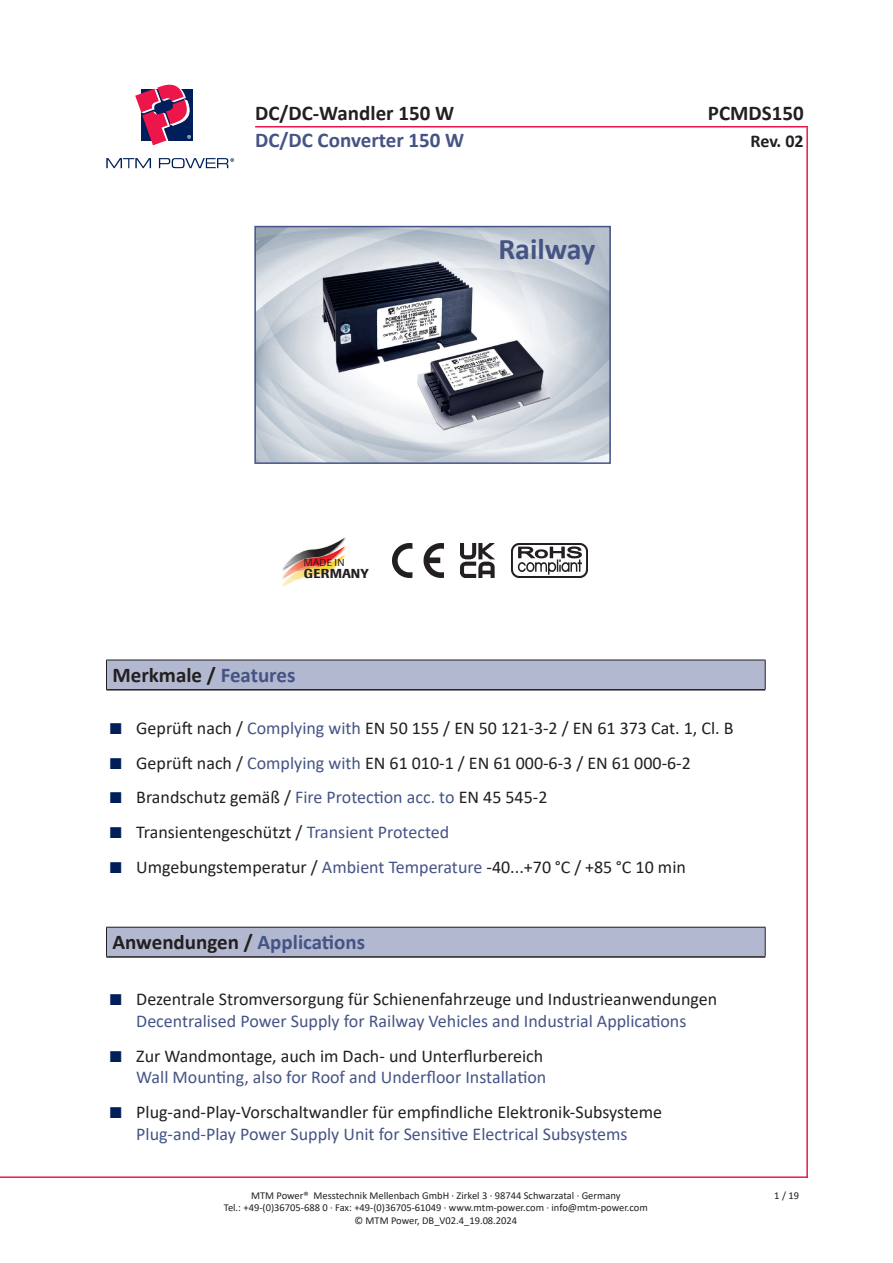
<style>
.page{position:relative;width:893px;height:1263px;background:#fff}
.page>*{position:absolute;margin:0;border:0;box-sizing:border-box;transform-origin:0 0}
.t1{font:700 30px "Calibri";color:#455485}
.t2{font:700 21px "Calibri";color:#231f20}
.t3{font:700 21px "Calibri";color:#455485}
.Aufzählung{font:18px/21.6px "Calibri";color:#231f20}
.Aufzählung-2{font:18px/21.6px "Calibri";color:#455485}
.t4{font:700 18px "Calibri";color:#231f20}
.t5{font:500 12.9px "Supersonic BSK";letter-spacing:.015em;color:#231f20}
.t6{font:10.5px/12.6px "Calibri";color:#231f20;text-align:center}
.t7{font:10.05px "Supersonic BSK";letter-spacing:.02em;color:#231f20}
.s1{color:#455485}
.s2{color:#231f20}
</style>
<div class="page">
<hr style="left:806px;top:127px;width:2px;height:1051px;background:#ed164b">
<hr style="left:0;top:1176px;width:808px;height:2px;background:#ed164b">
<hr style="left:255px;top:126px;width:553px;height:1px;background:#ed164b">
<svg style="left:106px;top:158px;width:45px;height:10px"></svg>
<svg style="left:135px;top:85px;width:58px;height:61px"></svg>
<svg style="left:159px;top:158px;width:75px;height:10px"></svg>
<img style="left:257px;top:229px;width:351px;height:232px">
<div style="left:254px;top:226px;width:357px;height:238px;border:2px solid #455485"></div>
<img style="left:392px;top:544px;width:52px;height:34px">
<img style="left:511px;top:544px;width:76px;height:34px">
<div style="left:106px;top:927px;width:659px;height:30px;background:#b3b8d1"></div>
<hr style="left:106px;top:956px;width:659px;height:2px;background:#231f20">
<hr style="left:106px;top:927px;width:659px;height:1px;background:#231f20">
<svg style="left:106px;top:927px;width:1px;height:29px"></svg>
<svg style="left:765px;top:927px;width:1px;height:29px"></svg>
<div style="left:106px;top:660px;width:659px;height:30px;background:#b3b8d1"></div>
<svg style="left:765px;top:660px;width:1px;height:29px"></svg>
<hr style="left:106px;top:689px;width:659px;height:1px;background:#231f20">
<hr style="left:106px;top:660px;width:659px;height:1px;background:#231f20">
<svg style="left:106px;top:660px;width:1px;height:29px"></svg>
<svg style="left:283px;top:538px;width:63px;height:48px"></svg>
<img style="left:460px;top:544px;width:34px;height:34px">
<p class="t2" style="left:255px;top:98px;width:201px">DC/DC-Wandler 150 W</p>
<p class="t2" style="left:708px;top:98px;width:97px">PCMDS150</p>
<p class="t3" style="left:255px;top:125px;width:211px">DC/DC Converter 150 W</p>
<p class="t4" style="left:750px;top:128px;width:55px">Rev. 02</p>
<p class="t7" style="left:304px;top:557px;width:42px">MADE IN</p>
<p class="t5" style="left:304px;top:565px;width:66px">GERMANY</p>
<p class="t1" style="left:498px;top:227px;width:98px">Railway</p>
<p class="t2" style="left:112px;top:660px;width:184px">Merkmale / <span class="s1">Features</span></p>
<p class="Aufzählung" style="left:136px;top:716px;width:599px">Geprüft nach / <span class="s1">Complying with</span> EN 50 155 / EN 50 121-3-2 / EN 61 373 Cat. 1, Cl. B</p>
<p class="Aufzählung" style="left:136px;top:751px;width:556px">Geprüft nach / <span class="s1">Complying with</span> EN 61 010-1 / EN 61 000-6-3 / EN 61 000-6-2</p>
<p class="Aufzählung" style="left:136px;top:786px;width:413px">Brandschutz gemäß / <span class="s1">Fire Protection acc. to</span> EN 45 545-2</p>
<p class="Aufzählung" style="left:136px;top:821px;width:314px">Transientengeschützt / <span class="s1">Transient Protected</span></p>
<p class="Aufzählung" style="left:136px;top:856px;width:551px">Umgebungstemperatur / <span class="s1">Ambient Temperature</span> -40...+70 °C / +85 °C 10 min</p>
<p class="t2" style="left:112px;top:927px;width:254px">Anwendungen / <span class="s1">Applications</span></p>
<p class="Aufzählung" style="left:136px;top:988px;width:582px">Dezentrale Stromversorgung für Schienenfahrzeuge und Industrieanwendungen<br><span class="s1">Decentralised Power Supply for Railway Vehicles and Industrial Applications</span></p>
<p class="Aufzählung-2" style="left:136px;top:1044px;width:412px"><span class="s2">Zur Wandmontage, auch im Dach- und Unterflurbereich<br></span>Wall Mounting, also for Roof and Underfloor Installation</p>
<p class="Aufzählung" style="left:136px;top:1101px;width:527px">Plug-and-Play-Vorschaltwandler für empfindliche Elektronik-Subsysteme<br><span class="s1">Plug-and-Play Power Supply Unit for Sensitive Electrical Subsystems</span></p>
<p class="t6" style="left:224px;top:1188px;width:426px">MTM Power® Messtechnik Mellenbach GmbH · Zirkel 3 · 98744 Schwarzatal · Germany<br>Tel.: +49-(0)36705-688 0 · Fax: +49-(0)36705-61049 · www.mtm-power.com · info@mtm-power.com © MTM Power, DB_V02.4_19.08.2024</p>
<p class="t6" style="left:774px;top:1188px;width:26px">1 / 19</p>
</div>
